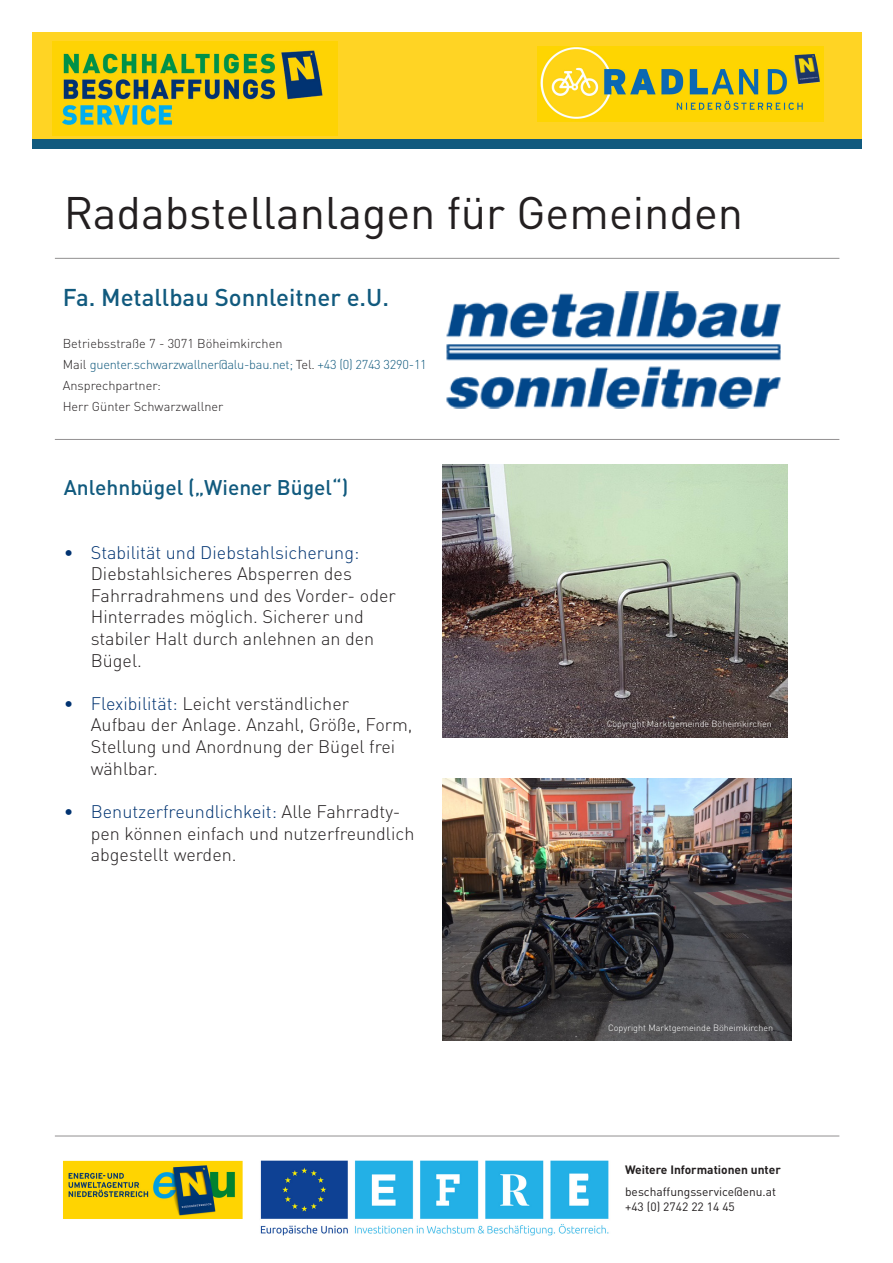
<style>
.page{position:relative;width:893px;height:1263px;background:#fff}
.page>*{position:absolute;margin:0;border:0;box-sizing:border-box;transform-origin:0 0}
.t1{font:45px "DIN Pro";color:#231f20}
.t2{font:500 24px "DIN Pro";color:#115a7e}
.t3{font:500 21px "DIN Pro";color:#115a7e}
.t4{font:300 18px/21.6px "DIN Pro";color:#231f20}
.t5{font:300 12.75px/21px "DIN Pro";letter-spacing:-.02em;color:#115a7e}
.t6{font:300 12.75px "DIN Pro";color:#231f20}
.t7{font:12px "DIN Pro";color:#231f20}
.t8{font:700 12px "DIN Pro";color:#231f20}
.t9{font:300 9px "DIN Pro";color:#fff}
.s1{color:#231f20}
.s2{color:#013371}
</style>
<div class="page">
<div style="left:32px;top:138px;width:829px;height:11px;background:#115a7e"></div>
<div style="left:32px;top:32px;width:829px;height:106px;background:#ffd424"></div>
<img style="left:443px;top:465px;width:344px;height:273px">
<hr style="left:55px;top:258px;width:784px;height:1px;background:#231f20">
<img style="left:537px;top:46px;width:286px;height:76px">
<img style="left:63px;top:1160px;width:546px;height:76px">
<hr style="left:55px;top:439px;width:784px;height:1px;background:#231f20">
<hr style="left:55px;top:1135px;width:784px;height:1px;background:#231f20">
<img style="left:52px;top:41px;width:286px;height:95px">
<img style="left:446px;top:291px;width:335px;height:117px">
<img style="left:442px;top:779px;width:349px;height:262px">
<p class="t1" style="left:64px;top:177px;width:681px">Radabstellanlagen für Gemeinden</p>
<p class="t2" style="left:63px;top:278px;width:328px">Fa. Metallbau Sonnleitner e.U.</p>
<p class="t5" style="left:63px;top:332px;width:366px"><span class="s1">Betriebsstraße 7 - 3071 Böheimkirchen<br>Mail</span> guenter.schwarzwallner@alu-bau.net; <span class="s1">Tel.</span> +43 (0) 2743 3290-11</p>
<p class="t6" style="left:63px;top:376px;width:100px">Ansprechpartner:</p>
<p class="t6" style="left:63px;top:397px;width:162px">Herr Günter Schwarzwallner</p>
<p class="t3" style="left:64px;top:470px;width:286px">Anlehnbügel („Wiener Bügel“)</p>
<p class="t4" style="left:91px;top:540px;width:307px;text-indent:-27px"><span class="s2">• Stabilität und Diebstahlsicherung:<br></span>Diebstahlsicheres Absperren des<br>Fahrradrahmens und des Vorder- oder<br>Hinterrades möglich. Sicherer und stabiler Halt durch anlehnen an den<br>Bügel.</p>
<p class="t4" style="left:91px;top:691px;width:323px;text-indent:-27px"><span class="s2">• Flexibilität:</span> Leicht verständlicher<br>Aufbau der Anlage. Anzahl, Größe, Form,<br>Stellung und Anordnung der Bügel frei wählbar.</p>
<p class="t4" style="left:91px;top:799px;width:325px;text-indent:-27px"><span class="s2">• Benutzerfreundlichkeit:</span> Alle Fahrradty&shy;pen können einfach und nutzerfreundlich abgestellt werden.</p>
<p class="t9" style="left:607px;top:716px;width:167px">Copyright Marktgemeinde Böheimkirchen</p>
<p class="t9" style="left:608px;top:1021px;width:167px">Copyright Marktgemeinde Böheimkirchen</p>
<p class="t8" style="left:625px;top:1159px;width:157px">Weitere Informationen unter</p>
<p class="t7" style="left:625px;top:1182px;width:152px">beschaffungsservice@enu.at</p>
<p class="t7" style="left:625px;top:1197px;width:111px">+43 (0) 2742 22 14 45</p>
</div>
